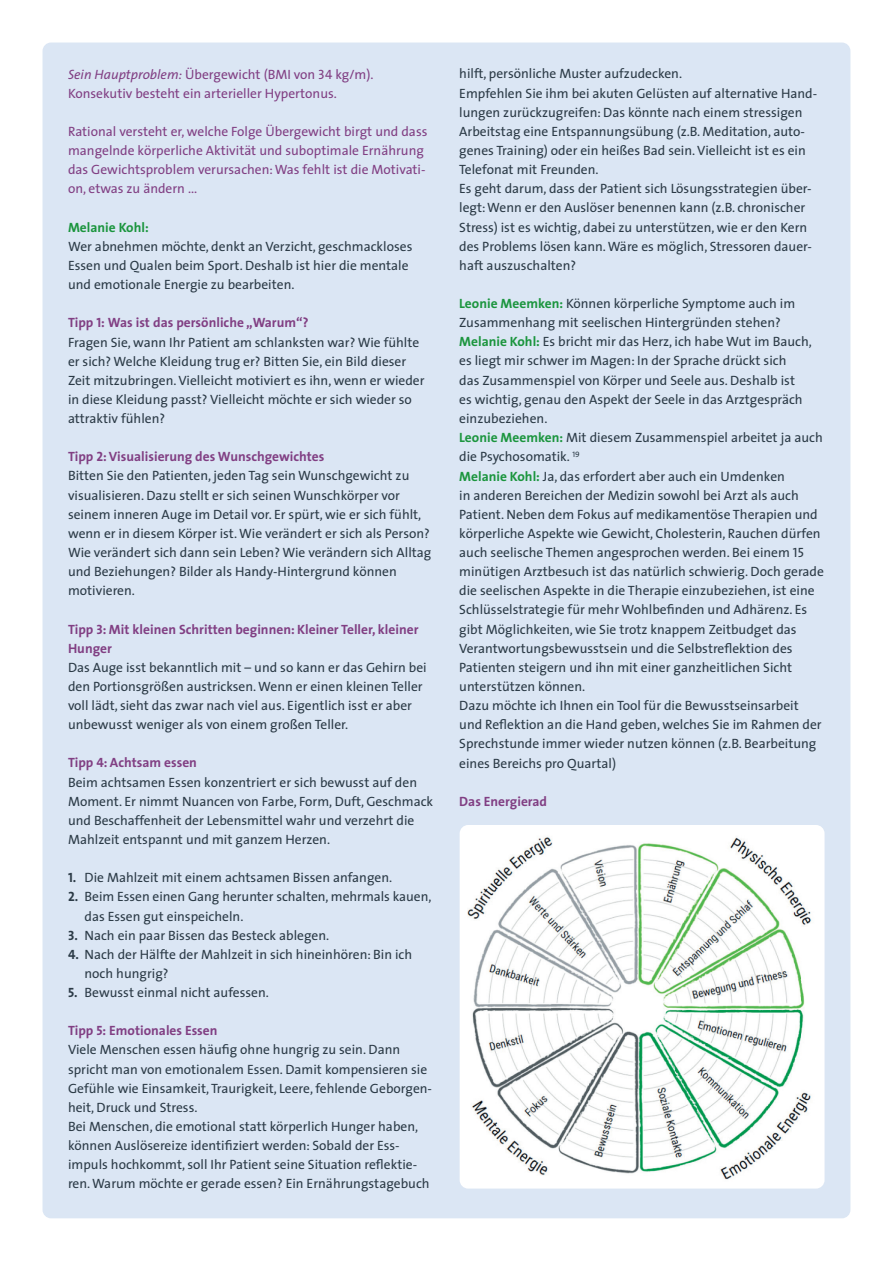
<style>
.page{position:relative;width:893px;height:1263px;background:#fff}
.page>*{position:absolute;margin:0;border:0;box-sizing:border-box;transform-origin:0 0}
.t1{font:13.5px/19.2px "The Sans";color:#2b3a46}
.t2{font:13.5px/19.2px "The Sans";color:#813f83}
.t3{font:700 13.5px/19.2px "The Sans";color:#813f83}
.t4{font:700 13.5px "The Sans";color:#1b953e}
.s1{font-style:italic}
.s2{font-family:"The Sans Caps"}
.s3{font-weight:700;color:#813f83}
.s4{font-family:"The Sans Bold Caps";color:#813f83}
.s5{font-family:"The Sans Bold Caps";font-weight:400}
.s6{font-family:"The Sans Bold Caps"}
.s7{font-weight:700;color:#1b953e}
</style>
<div class="page">
<div style="left:43px;top:43px;width:807px;height:1175px;background:#dbe6f4;border-radius:9px"></div>
<img style="left:460px;top:825px;width:364px;height:363px">
<p class="t2" style="left:68px;top:64px;width:307px"><span class="s1">Sein Hauptproblem:</span> Übergewicht (BMI von <span class="s2">34</span> kg/m).<br>Konsekutiv besteht ein arterieller Hypertonus.</p>
<p class="t2" style="left:68px;top:121px;width:361px">Rational versteht er, welche Folge Übergewicht birgt und dass mangelnde körperliche Aktivität und suboptimale Ernährung das Gewichtsproblem verursachen: Was fehlt ist die Motivati&shy;on, etwas zu ändern ...</p>
<p class="t4" style="left:68px;top:216px;width:82px">Melanie Kohl:</p>
<p class="t1" style="left:68px;top:236px;width:346px">Wer abnehmen möchte, denkt an Verzicht, geschmackloses<br>Essen und Qualen beim Sport. Deshalb ist hier die mentale und emotionale Energie zu bearbeiten.</p>
<p class="t1" style="left:68px;top:313px;width:358px"><span class="s3">Tipp</span> <span class="s4">1</span><span class="s3">: Was ist das persönliche „Warum“?<br></span>Fragen Sie, wann Ihr Patient am schlanksten war? Wie fühlte er sich? Welche Kleidung trug er? Bitten Sie, ein Bild dieser Zeit mitzubringen. Vielleicht motiviert es ihn, wenn er wieder in diese Kleidung passt? Vielleicht möchte er sich wieder so attraktiv fühlen?</p>
<p class="t1" style="left:68px;top:447px;width:365px"><span class="s3">Tipp</span> <span class="s4">2</span><span class="s3">: Visualisierung des Wunschgewichtes<br></span>Bitten Sie den Patienten, jeden Tag sein Wunschgewicht zu visualisieren. Dazu stellt er sich seinen Wunschkörper vor seinem inneren Auge im Detail vor. Er spürt, wie er sich fühlt, wenn er in diesem Körper ist. Wie verändert er sich als Person?<br>Wie verändert sich dann sein Leben? Wie verändern sich Alltag und Beziehungen? Bilder als Handy-Hintergrund können motivieren.</p>
<p class="t3" style="left:68px;top:619px;width:352px">Tipp <span class="s5">3</span>: Mit kleinen Schritten beginnen: Kleiner Teller, kleiner<br>Hunger</p>
<p class="t1" style="left:68px;top:657px;width:360px">Das Auge isst bekanntlich mit – und so kann er das Gehirn bei den Portionsgrößen austricksen. Wenn er einen kleinen Teller voll lädt, sieht das zwar nach viel aus. Eigentlich isst er aber unbewusst weniger als von einem großen Teller.</p>
<p class="t1" style="left:68px;top:753px;width:367px"><span class="s3">Tipp</span> <span class="s4">4</span><span class="s3">: Achtsam essen<br></span>Beim achtsamen Essen konzentriert er sich bewusst auf den Moment. Er nimmt Nuancen von Farbe, Form, Duft, Geschmack und Beschaffenheit der Lebensmittel wahr und verzehrt die Mahlzeit entspannt und mit ganzem Herzen.</p>
<p class="t1" style="left:68px;top:868px;width:326px"><span class="s6">1.</span> Die Mahlzeit mit einem achtsamen Bissen anfangen.</p>
<p class="t1" style="left:85px;top:887px;width:349px;text-indent:-16px"><span class="s6">2.</span> Beim Essen einen Gang herunter schalten, mehrmals kauen, das Essen gut einspeicheln.</p>
<p class="t1" style="left:68px;top:925px;width:263px"><span class="s6">3.</span> Nach ein paar Bissen das Besteck ablegen.</p>
<p class="t1" style="left:85px;top:944px;width:329px;text-indent:-16px"><span class="s6">4.</span> Nach der Hälfte der Mahlzeit in sich hineinhören: Bin ich noch hungrig?</p>
<p class="t1" style="left:68px;top:982px;width:202px"><span class="s6">5.</span> Bewusst einmal nicht aufessen.</p>
<p class="t1" style="left:68px;top:1021px;width:366px"><span class="s3">Tipp</span> <span class="s4">5</span><span class="s3">: Emotionales Essen<br></span>Viele Menschen essen häufig ohne hungrig zu sein. Dann spricht man von emotionalem Essen. Damit kompensieren sie Gefühle wie Einsamkeit, Traurigkeit, Leere, fehlende Geborgen&shy;heit, Druck und Stress.<br>Bei Menschen, die emotional statt körperlich Hunger haben, können Auslösereize identifiziert werden: Sobald der Ess&shy;impuls hochkommt, soll Ihr Patient seine Situation reflektie&shy;ren. Warum möchte er gerade essen? Ein Ernährungstagebuch</p>
<p class="t1" style="left:459px;top:64px;width:359px">hilft, persönliche Muster aufzudecken.<br>Empfehlen Sie ihm bei akuten Gelüsten auf alternative Hand&shy;lungen zurückzugreifen: Das könnte nach einem stressigen Arbeitstag eine Entspannungsübung (z.B. Meditation, auto&shy;genes Training) oder ein heißes Bad sein. Vielleicht ist es ein Telefonat mit Freunden.<br>Es geht darum, dass der Patient sich Lösungsstrategien über&shy;legt: Wenn er den Auslöser benennen kann (z.B. chronischer Stress) ist es wichtig, dabei zu unterstützen, wie er den Kern des Problems lösen kann. Wäre es möglich, Stressoren dauer&shy;haft auszuschalten?</p>
<p class="t1" style="left:459px;top:293px;width:366px"><span class="s7">Leonie Meemken:</span> Können körperliche Symptome auch im Zusammenhang mit seelischen Hintergründen stehen?<br><span class="s7">Melanie Kohl:</span> Es bricht mir das Herz, ich habe Wut im Bauch, es liegt mir schwer im Magen: In der Sprache drückt sich<br>das Zusammenspiel von Körper und Seele aus. Deshalb ist<br>es wichtig, genau den Aspekt der Seele in das Arztgespräch einzubeziehen.<br><span class="s7">Leonie Meemken:</span> Mit diesem Zusammenspiel arbeitet ja auch die Psychosomatik. <sup>19<br></sup><span class="s7">Melanie Kohl:</span> Ja, das erfordert aber auch ein Umdenken<br>in anderen Bereichen der Medizin sowohl bei Arzt als auch Patient. Neben dem Fokus auf medikamentöse Therapien und körperliche Aspekte wie Gewicht, Cholesterin, Rauchen dürfen auch seelische Themen angesprochen werden. Bei einem <span class="s2">15 </span>minütigen Arztbesuch ist das natürlich schwierig. Doch gerade die seelischen Aspekte in die Therapie einzubeziehen, ist eine Schlüsselstrategie für mehr Wohlbefinden und Adhärenz. Es gibt Möglichkeiten, wie Sie trotz knappem Zeitbudget das Verantwortungsbewusstsein und die Selbstreflektion des Patienten steigern und ihn mit einer ganzheitlichen Sicht unterstützen können.<br>Dazu möchte ich Ihnen ein Tool für die Bewusstseinsarbeit und Reflektion an die Hand geben, welches Sie im Rahmen der Sprechstunde immer wieder nutzen können (z.B. Bearbeitung eines Bereichs pro Quartal)</p>
<p class="t3" style="left:459px;top:791px;width:89px">Das Energierad</p>
</div>
